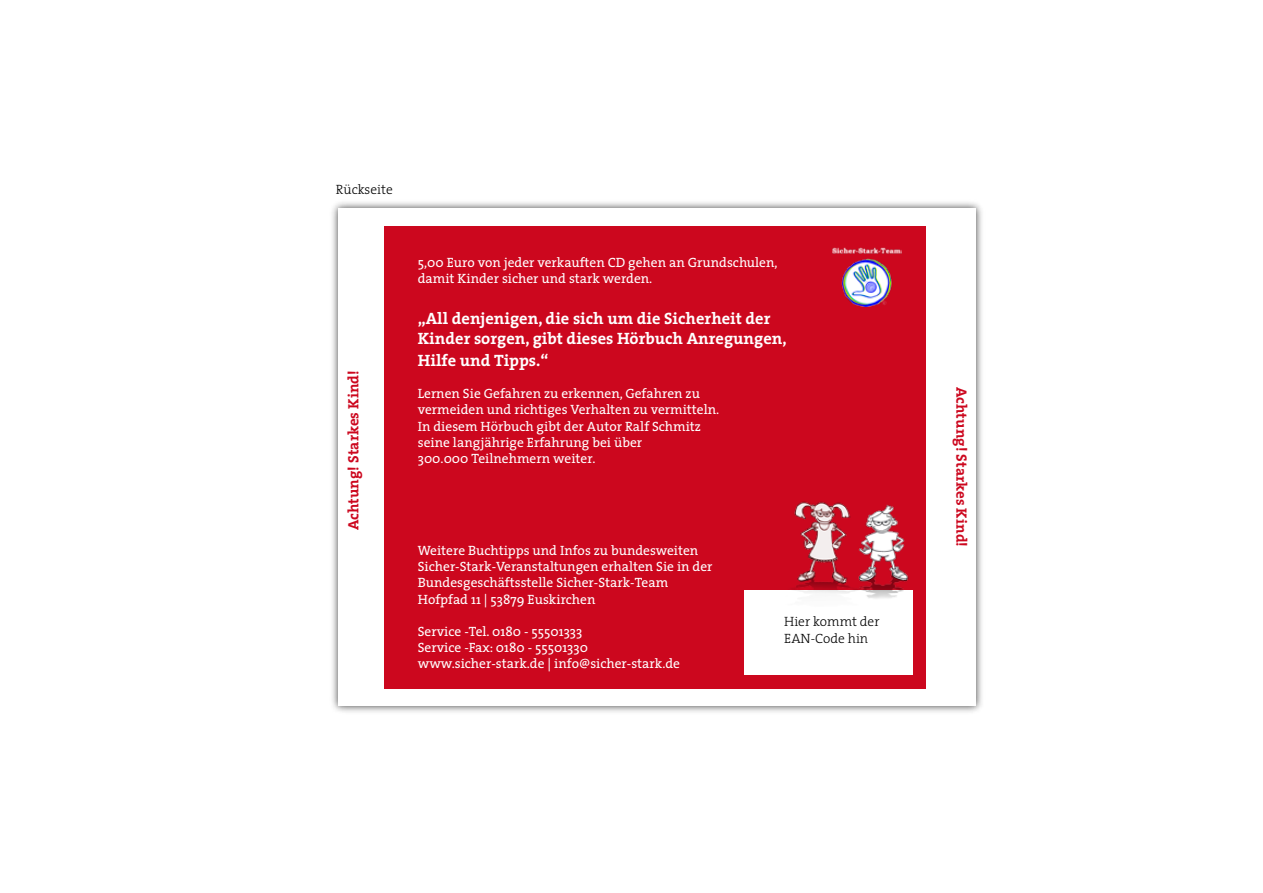
<style>
.page{position:relative;width:1263px;height:893px;background:#fff}
.page>*{position:absolute;margin:0;border:0;box-sizing:border-box;transform-origin:0 0}
.t1{font:700 16.5px/19.8px "The Serif";color:#fff}
.t2{font:700 15px "The Serif";color:#cc071e}
.t3{font:13.5px/16.2px "The Serif";color:#fff}
.t4{font:300 13.5px/16.2px "The Serif";color:#000}
</style>
<div class="page">
<div style="left:329px;top:199px;width:657px;height:517px;background:#000;opacity:.75"></div>
<div style="left:338px;top:208px;width:638px;height:498px;background:#fff"></div>
<div style="left:384px;top:226px;width:542px;height:462px;background:#cc071e"></div>
<div style="left:744px;top:590px;width:169px;height:85px;background:#fff"></div>
<img style="left:791px;top:501px;width:59px;height:92px">
<img style="left:850px;top:504px;width:59px;height:95px">
<img style="left:832px;top:247px;width:69px;height:59px">
<p class="t4" style="left:336px;top:181px;width:58px">Rückseite</p>
<p class="t2" style="left:341px;top:530px;width:161px;rotate:-90deg">Achtung! Starkes Kind!</p>
<p class="t3" style="left:418px;top:254px;width:361px">5,00 Euro von jeder verkauften CD gehen an Grundschulen, damit Kinder sicher und stark werden.</p>
<p class="t1" style="left:418px;top:308px;width:370px">„All denjenigen, die sich um die Sicherheit der<br>Kinder sorgen, gibt dieses Hörbuch Anregungen,</p>
<p class="t1" style="left:418px;top:350px;width:132px">Hilfe und Tipps.“</p>
<p class="t3" style="left:418px;top:385px;width:303px">Lernen Sie Gefahren zu erkennen, Gefahren zu vermeiden und richtiges Verhalten zu vermitteln.<br>In diesem Hörbuch gibt der Autor Ralf Schmitz seine langjährige Erfahrung bei über<br>300.000 Teilnehmern weiter.</p>
<p class="t3" style="left:418px;top:542px;width:296px">Weitere Buchtipps und Infos zu bundesweiten Sicher-Stark-Veranstaltungen erhalten Sie in der Bundesgeschäftsstelle Sicher-Stark-Team Hofpfad 11 | 53879 Euskirchen</p>
<p class="t3" style="left:418px;top:623px;width:264px">Service -Tel. 0180 - 55501333<br>Service -Fax: 0180 - 55501330 www.sicher-stark.de | info@sicher-stark.de</p>
<p class="t4" style="left:784px;top:613px;width:97px">Hier kommt der<br>EAN-Code hin</p>
<p class="t2" style="left:974px;top:387px;width:161px;rotate:90deg">Achtung! Starkes Kind!</p>
</div>
